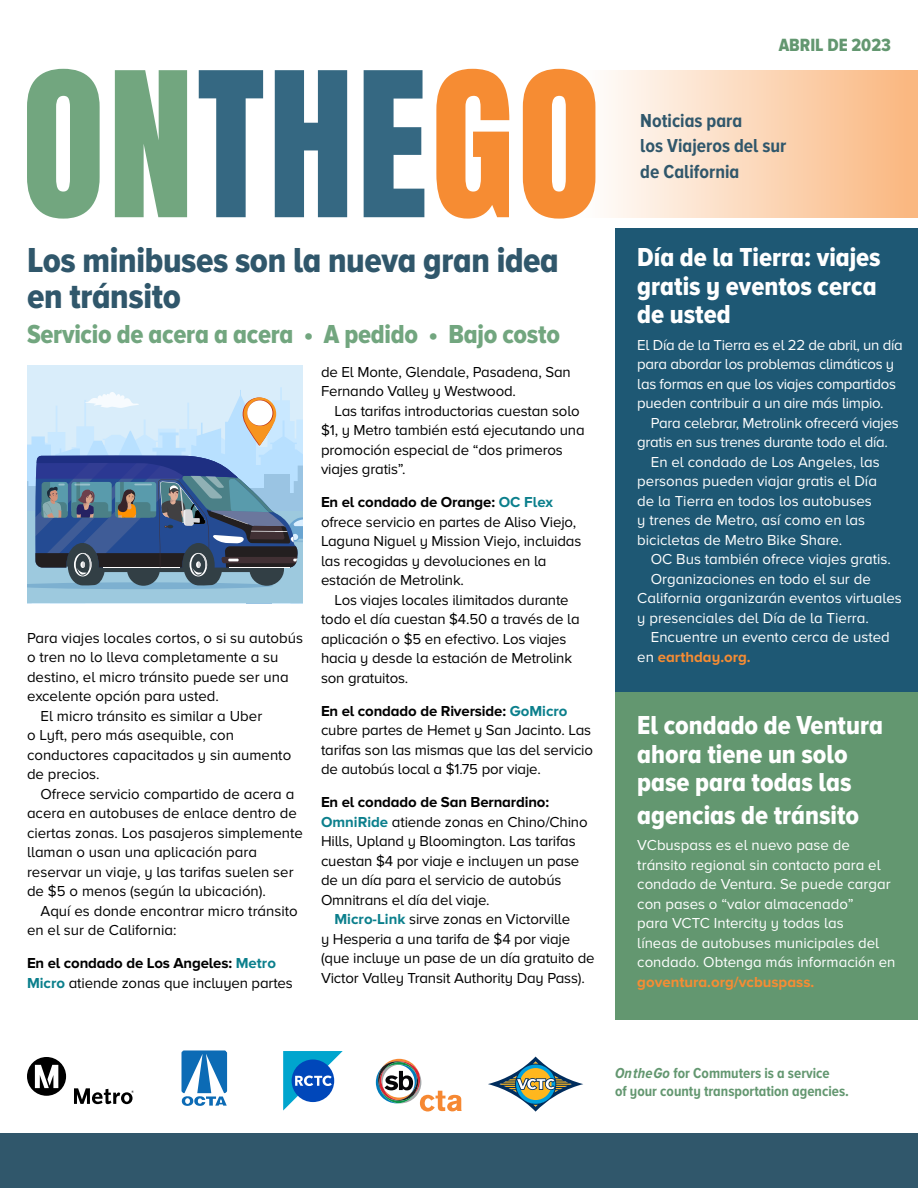
<style>
.page{position:relative;width:918px;height:1188px;background:#fff}
.page>*{position:absolute;margin:0;border:0;box-sizing:border-box;transform-origin:0 0}
.t1{font:171.15px "Anton";letter-spacing:.02em;color:#356882}
.t2{font:36px/36px "Proxima Nova A Cond Extrabld";letter-spacing:-.01em;color:#30576b}
.t3{font:27px/28.5px "Proxima Nova A Cond Extrabld";color:#fff}
.t4{font:27px "Proxima Nova A Cond Extrabld";letter-spacing:-.01em;color:#72a67f}
.t5{font:700 19.5px/25.5px "Proxima Nova A Cond";color:#30576b}
.t6{font:18.3px "Proxima Nova A Cond Extrabld";color:#639770}
.t7{font:15px/19.5px "Proxima Nova A";letter-spacing:-.01em;color:#000}
.t8{font:15px/19.5px "Proxima Nova A";color:#fff}
.t9{font:15px/19.5px "Proxima Nova A";letter-spacing:-.02em;color:#fff}
.t10{font:700 15px/18px "Proxima Nova A Cond";color:#639770}
.t11{font:700 15px "Proxima Nova A";color:#f68c33}
.s1{color:#72a67f}
.s2{color:#f68c33}
.s3{font-weight:700}
.s4{font-weight:700;color:#0b7f8c}
.s5{font-weight:400;color:#fff}
.s6{font-style:italic}
</style>
<div class="page">
<div style="left:615px;top:228px;width:303px;height:464px;background:#1e5874"></div>
<div style="left:615px;top:692px;width:303px;height:328px;background:#639770"></div>
<div style="left:563px;top:71px;width:355px;height:147px;background:linear-gradient(to right,#fff,#fab67e)"></div>
<svg style="left:27px;top:1057px;width:39px;height:39px"></svg>
<svg style="left:35px;top:1065px;width:23px;height:23px"></svg>
<svg style="left:74px;top:1088px;width:60px;height:16px"></svg>
<svg style="left:181px;top:1050px;width:46px;height:56px"></svg>
<svg style="left:283px;top:1051px;width:60px;height:60px"></svg>
<svg style="left:376px;top:1059px;width:86px;height:53px"></svg>
<svg style="left:488px;top:1057px;width:95px;height:55px"></svg>
<div style="left:0;top:1134px;width:918px;height:54px;background:#30576b"></div>
<div style="left:27px;top:365px;width:276px;height:238px;background:#d9edfa"></div>
<svg style="left:27px;top:387px;width:276px;height:216px"></svg>
<svg style="left:243px;top:398px;width:32px;height:47px"></svg>
<svg style="left:244px;top:398px;width:32px;height:48px"></svg>
<svg style="left:247px;top:400px;width:26px;height:26px"></svg>
<div style="left:247px;top:400px;width:25px;height:26px;background:#fff;border-radius:50%"></div>
<h1 class="t1" style="left:22px;top:58px;width:581px"><span class="s1">ON</span>THE<span class="s2">GO</span></h1>
<h2 class="t2" style="left:27px;top:244px;width:533px">Los minibuses son la nueva gran idea en tránsito</h2>
<h3 class="t4" style="left:27px;top:319px;width:534px">Servicio de acera a acera • A pedido • Bajo costo</h3>
<p class="t7" style="left:27px;top:628px;width:278px">Para viajes locales cortos, o si su autobús</p>
<p class="t7" style="left:27px;top:648px;width:253px">o tren no lo lleva completamente a su</p>
<p class="t7" style="left:27px;top:667px;width:263px">destino, el micro tránsito puede ser una</p>
<p class="t7" style="left:27px;top:687px;width:194px">excelente opción para usted.</p>
<p class="t7" style="left:40px;top:706px;width:223px">El micro tránsito es similar a Uber</p>
<p class="t7" style="left:27px;top:726px;width:209px">o Lyft, pero más asequible, con</p>
<p class="t7" style="left:27px;top:745px;width:266px">conductores capacitados y sin aumento</p>
<p class="t7" style="left:27px;top:765px;width:74px">de precios.</p>
<p class="t7" style="left:40px;top:784px;width:255px">Ofrece servicio compartido de acera a</p>
<p class="t7" style="left:27px;top:804px;width:271px">acera en autobuses de enlace dentro de</p>
<p class="t7" style="left:27px;top:823px;width:277px">ciertas zonas. Los pasajeros simplemente</p>
<p class="t7" style="left:27px;top:843px;width:232px">llaman o usan una aplicación para</p>
<p class="t7" style="left:27px;top:862px;width:268px">reservar un viaje, y las tarifas suelen ser</p>
<p class="t7" style="left:27px;top:882px;width:241px">de $5 o menos (según la ubicación).</p>
<p class="t7" style="left:40px;top:901px;width:259px">Aquí es donde encontrar micro tránsito</p>
<p class="t7" style="left:27px;top:921px;width:151px">en el sur de California:</p>
<p class="t7" style="left:27px;top:954px;width:267px"><span class="s3">En el condado de Los Angeles:</span> <span class="s4">Metro<br>Micro</span> atiende zonas que incluyen partes</p>
<p class="t7" style="left:321px;top:363px;width:251px">de El Monte, Glendale, Pasadena, San<br>Fernando Valley y Westwood.</p>
<p class="t7" style="left:321px;top:402px;width:265px;text-indent:14px">Las tarifas introductorias cuestan solo $1, y Metro también está ejecutando una promoción especial de “dos primeros viajes gratis”.</p>
<p class="t7" style="left:321px;top:493px;width:262px"><span class="s3">En el condado de Orange:</span> <span class="s4">OC Flex </span>ofrece servicio en partes de Aliso Viejo, Laguna Niguel y Mission Viejo, incluidas las recogidas y devoluciones en la estación de Metrolink.</p>
<p class="t7" style="left:321px;top:591px;width:260px;text-indent:14px">Los viajes locales ilimitados durante todo el día cuestan $4.50 a través de la aplicación o $5 en efectivo. Los viajes hacia y desde la estación de Metrolink son gratuitos.</p>
<p class="t7" style="left:321px;top:702px;width:274px"><span class="s3">En el condado de Riverside:</span> <span class="s4">GoMicro </span>cubre partes de Hemet y San Jacinto. Las tarifas son las mismas que las del servicio de autobús local a $1.75 por viaje.</p>
<p class="t7" style="left:321px;top:793px;width:268px"><span class="s3">En el condado de San Bernardino:<br></span><span class="s4">OmniRide</span> atiende zonas en Chino/Chino Hills, Upland y Bloomington. Las tarifas cuestan $4 por viaje e incluyen un pase de un día para el servicio de autobús Omnitrans el día del viaje.</p>
<p class="t7" style="left:321px;top:910px;width:275px;text-indent:13px"><span class="s4">Micro-Link</span> sirve zonas en Victorville<br>y Hesperia a una tarifa de $4 por viaje (que incluye un pase de un día gratuito de Victor Valley Transit Authority Day Pass).</p>
<p class="t6" style="left:779px;top:34px;width:114px">ABRIL DE 2023</p>
<h3 class="t5" style="left:640px;top:109px;width:148px">Noticias para<br>los Viajeros del sur de California</h3>
<h3 class="t3" style="left:637px;top:245px;width:245px">Día de la Tierra: viajes gratis y eventos cerca de usted</h3>
<p class="t9" style="left:637px;top:335px;width:267px">El Día de la Tierra es el 22 de abril, un día para abordar los problemas climáticos y las formas en que los viajes compartidos pueden contribuir a un aire más limpio.</p>
<p class="t9" style="left:651px;top:413px;width:249px">Para celebrar, Metrolink ofrecerá viajes</p>
<p class="t9" style="left:637px;top:433px;width:252px">gratis en sus trenes durante todo el día.</p>
<p class="t8" style="left:651px;top:452px;width:230px">En el condado de Los Angeles, las</p>
<p class="t8" style="left:637px;top:472px;width:241px">personas pueden viajar gratis el Día</p>
<p class="t8" style="left:637px;top:491px;width:236px">de la Tierra en todos los autobuses</p>
<p class="t8" style="left:637px;top:511px;width:229px">y trenes de Metro, así como en las</p>
<p class="t8" style="left:637px;top:530px;width:207px">bicicletas de Metro Bike Share.</p>
<p class="t8" style="left:651px;top:550px;width:242px">OC Bus también ofrece viajes gratis.</p>
<p class="t8" style="left:651px;top:569px;width:222px">Organizaciones en todo el sur de</p>
<p class="t8" style="left:637px;top:589px;width:266px">California organizarán eventos virtuales</p>
<p class="t8" style="left:637px;top:608px;width:233px">y presenciales del Día de la Tierra.</p>
<p class="t8" style="left:651px;top:628px;width:241px">Encuentre un evento cerca de usted</p>
<p class="t11" style="left:637px;top:648px;width:115px"><span class="s5">en</span> earthday.org.</p>
<h3 class="t3" style="left:637px;top:713px;width:247px">El condado de Ventura ahora tiene un solo pase para todas las</h3>
<h3 class="t3" style="left:637px;top:802px;width:223px">agencias de tránsito</h3>
<p class="t8" style="left:637px;top:836px;width:260px">VCbuspass es el nuevo pase de tránsito regional sin contacto para el condado de Ventura. Se puede cargar con pases o “valor almacenado”<br>para VCTC Intercity y todas las<br>líneas de autobuses municipales del condado. Obtenga más información en</p>
<p class="t11" style="left:637px;top:973px;width:179px">goventura.org/vcbuspass.</p>
<p class="t10" style="left:615px;top:1065px;width:235px"><span class="s6">OntheGo</span> for Commuters is a service<br>of your county transportation agencies.</p>
</div>
